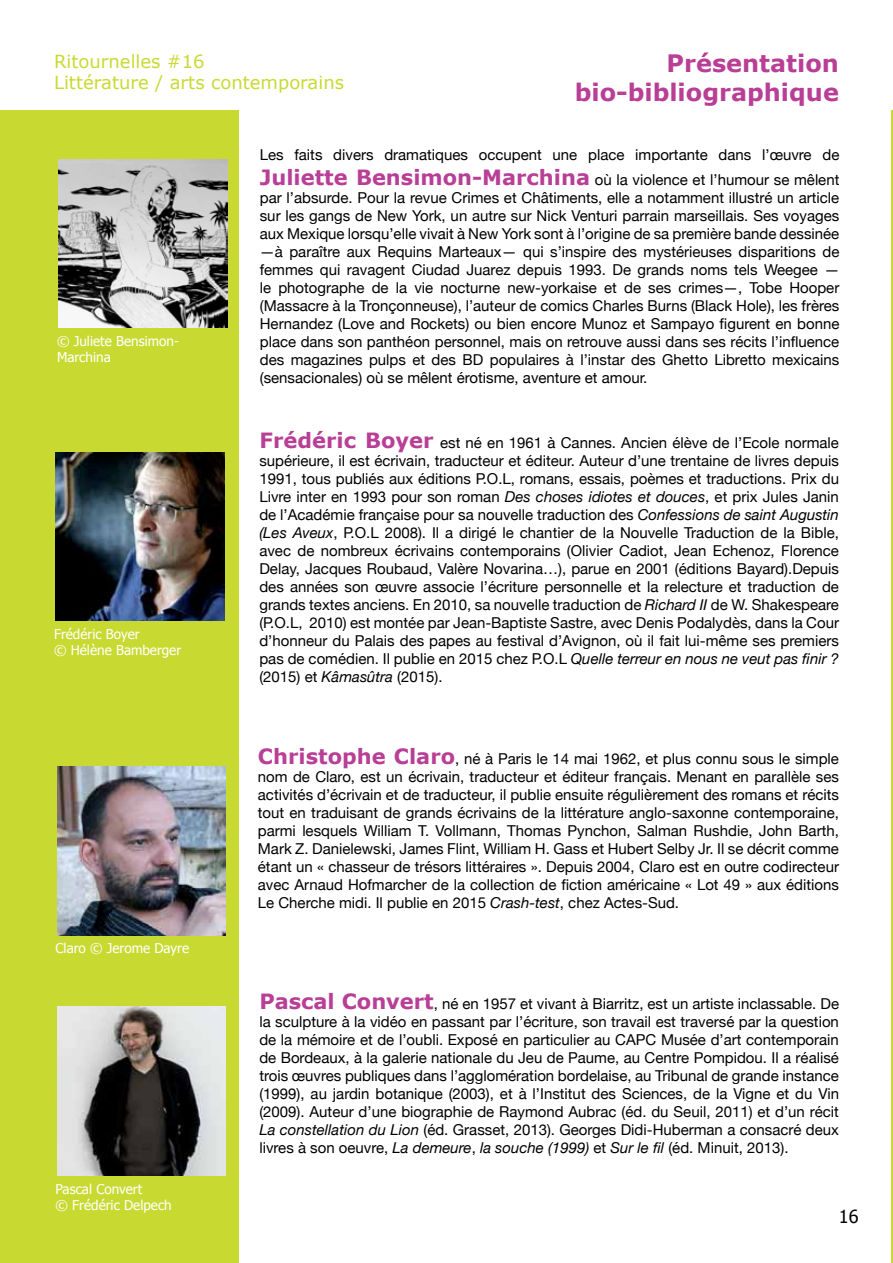
<style>
.page{position:relative;width:893px;height:1263px;background:#fff}
.page>*{position:absolute;margin:0;border:0;box-sizing:border-box;transform-origin:0 0}
.t1{font:700 24px/28.8px "Verdana";color:#b93e96;text-align:right}
.t2{font:18px/21.6px "Verdana";color:#c8da32}
.t3{font:18px "Tahoma";color:#000}
.t4{font:15px/18px "Helvetica Neue";color:#000;text-align:justify}
.t5{font:13.5px/16.2px "Tahoma";color:#fff}
.s1{font-family:"Verdana";font-weight:700;font-size:21px;color:#b93e96}
.s2{font-style:italic}
</style>
<div class="page">
<div style="left:0;top:111px;width:238px;height:1152px;background:#c8da32"></div>
<img style="left:56px;top:452px;width:168px;height:169px">
<img style="left:57px;top:766px;width:169px;height:169px">
<hr style="left:891px;top:111px;width:1px;height:1152px;background:#c8da32">
<img style="left:57px;top:1007px;width:169px;height:168px">
<img style="left:58px;top:159px;width:169px;height:169px">
<p class="t2" style="left:54px;top:50px;width:292px">Ritournelles #16<br>Littérature / arts contemporains</p>
<h1 class="t1" style="left:575px;top:48px;width:266px">Présentation bio-bibliographique</h1>
<p class="t5" style="left:57px;top:333px;width:123px">© Juliete Bensimon-<br>Marchina</p>
<p class="t5" style="left:54px;top:626px;width:129px">Frédéric Boyer<br>© Hélène Bamberger</p>
<p class="t5" style="left:56px;top:940px;width:135px">Claro © Jerome Dayre</p>
<p class="t5" style="left:56px;top:1180px;width:118px">Pascal Convert<br>© Frédéric Delpech</p>
<p class="t4" style="left:260px;top:142px;width:581px;line-height:25.2px">Les faits divers dramatiques occupent une place importante dans l’œuvre de<br><span class="s1">Juliette Bensimon-Marchina</span> où la violence et l’humour se mêlent</p>
<p class="t4" style="left:260px;top:189px;width:581px">par l’absurde. Pour la revue Crimes et Châtiments, elle a notamment illustré un article sur les gangs de New York, un autre sur Nick Venturi parrain marseillais. Ses voyages aux Mexique lorsqu’elle vivait à New York sont à l’origine de sa première bande dessinée —à paraître aux Requins Marteaux— qui s’inspire des mystérieuses disparitions de femmes qui ravagent Ciudad Juarez depuis 1993. De grands noms tels Weegee — le photographe de la vie nocturne new-yorkaise et de ses crimes—, Tobe Hooper (Massacre à la Tronçonneuse), l’auteur de comics Charles Burns (Black Hole), les frères Hernandez (Love and Rockets) ou bien encore Munoz et Sampayo figurent en bonne place dans son panthéon personnel, mais on retrouve aussi dans ses récits l’influence des magazines pulps et des BD populaires à l’instar des Ghetto Libretto mexicains (sensacionales) où se mêlent érotisme, aventure et amour.</p>
<p class="t4" style="left:259px;top:434px;width:581px"><span class="s1">Frédéric Boyer</span> est né en 1961 à Cannes. Ancien élève de l’Ecole normale supérieure, il est écrivain, traducteur et éditeur. Auteur d’une trentaine de livres depuis 1991, tous publiés aux éditions P.O.L, romans, essais, poèmes et traductions. Prix du Livre inter en 1993 pour son roman <span class="s2">Des choses idiotes et douces</span>, et prix Jules Janin de l’Académie française pour sa nouvelle traduction des <span class="s2">Confessions de saint Augustin (Les Aveux</span>, P.O.L 2008).  Il a dirigé le chantier de la Nouvelle Traduction de la Bible, avec de nombreux écrivains contemporains (Olivier Cadiot, Jean Echenoz, Florence Delay, Jacques Roubaud, Valère Novarina…), parue en 2001 (éditions Bayard). Depuis des années son œuvre associe l’écriture personnelle et la relecture et traduction de grands textes anciens.  En 2010, sa nouvelle traduction de <span class="s2">Richard II</span> de W. Shakespeare (P.O.L, 2010) est montée par Jean-Baptiste Sastre, avec Denis Podalydès, dans la Cour d’honneur du Palais des papes au festival d’Avignon, où il fait lui-même ses premiers pas de comédien. Il publie en 2015 chez P.O.L <span class="s2">Quelle terreur en nous ne veut pas finir ? </span>(2015) et <span class="s2">Kâmasûtra</span> (2015).</p>
<p class="t4" style="left:258px;top:749px;width:583px"><span class="s1">Christophe Claro</span>, né à Paris le 14 mai 1962, et plus connu sous le simple nom de Claro, est un écrivain, traducteur et éditeur français. Menant en parallèle ses activités d’écrivain et de traducteur, il publie ensuite régulièrement des romans et récits tout en traduisant de grands écrivains de la littérature anglo-saxonne contemporaine, parmi lesquels William T. Vollmann, Thomas Pynchon, Salman Rushdie, John Barth, Mark Z. Danielewski, James Flint, William H. Gass et Hubert Selby Jr. Il se décrit comme étant un « chasseur de trésors littéraires ». Depuis 2004, Claro est en outre codirecteur avec Arnaud Hofmarcher de la collection de fiction américaine « Lot 49 » aux éditions Le Cherche midi. Il publie en 2015 <span class="s2">Crash-test</span>, chez Actes-Sud.</p>
<p class="t4" style="left:259px;top:995px;width:581px"><span class="s1">Pascal Convert</span>, né en 1957 et vivant à Biarritz, est un artiste inclassable. De la sculpture à la vidéo en passant par l’écriture, son travail est traversé par la question de la mémoire et de l’oubli. Exposé en particulier au CAPC Musée d’art contemporain de Bordeaux, à la galerie nationale du Jeu de Paume, au Centre Pompidou. Il a réalisé trois œuvres publiques dans l’agglomération bordelaise, au Tribunal de grande instance (1999), au jardin botanique (2003), et à l’Institut des Sciences, de la Vigne et du Vin (2009). Auteur d’une biographie de Raymond Aubrac (éd. du Seuil, 2011) et d’un récit <span class="s2">La constellation du Lion</span> (éd. Grasset, 2013). Georges Didi-Huberman a consacré deux livres à son oeuvre, <span class="s2">La demeure</span>, <span class="s2">la souche (1999)</span> et <span class="s2">Sur le fil</span> (éd. Minuit, 2013).</p>
<p class="t3" style="left:839px;top:1205px;width:21px">16</p>
</div>
